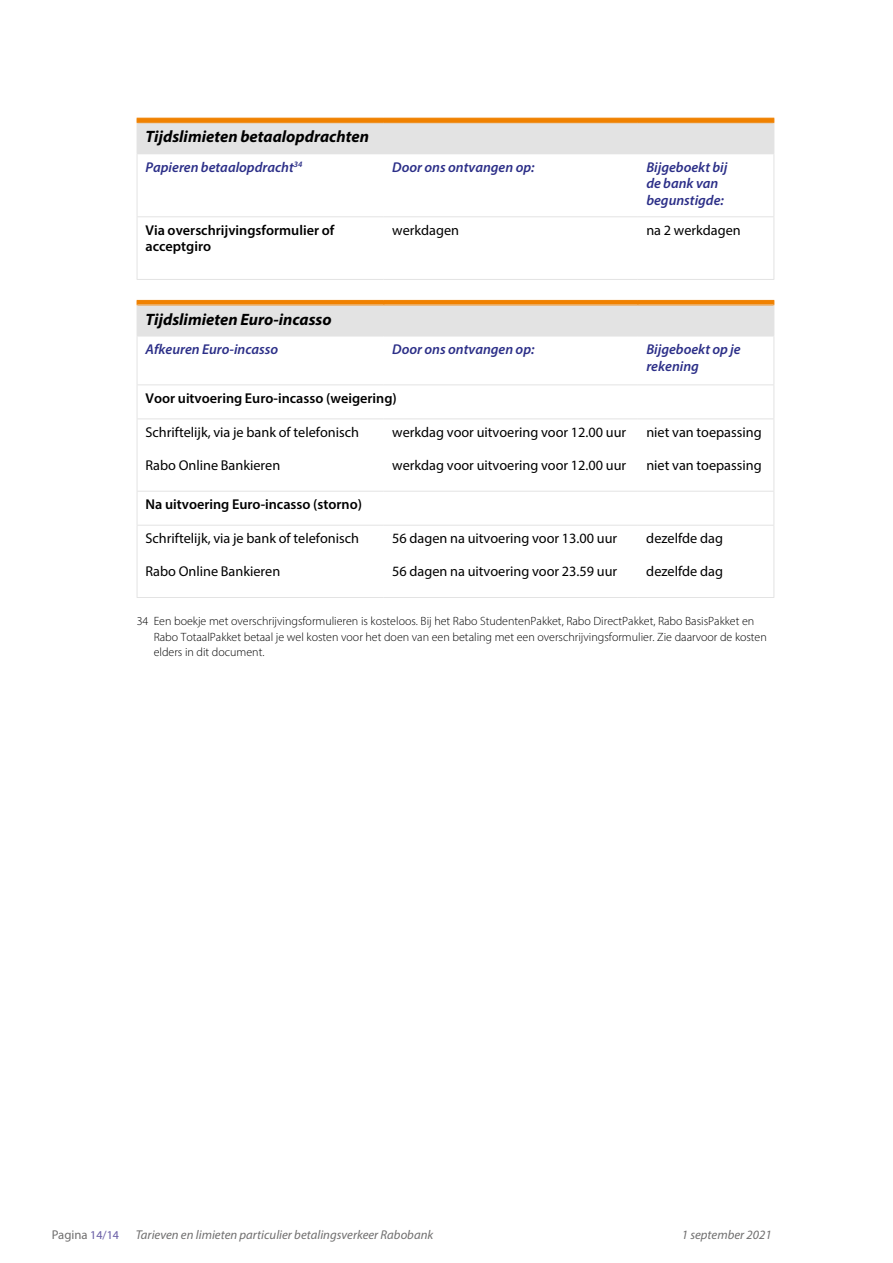
<style>
.page{position:relative;width:893px;height:1263px;background:#fff}
.page>*{position:absolute;margin:0;border:0;box-sizing:border-box;transform-origin:0 0}
.t1{font:italic 700 16.5px "Myriad Pro";color:#000}
.t2{font:14.25px "Myriad Pro";color:#000}
.t3{font:italic 600 14.25px/16.5px "Myriad Pro";color:#2c2f88}
.t4{font:600 14.25px/16.5px "Myriad Pro";color:#000}
.t5{font:italic 12.75px "Myriad Pro";color:#706f6f}
.t6{font:12.75px "Myriad Pro";color:#706f6f}
.t7{font:300 12px/15.8px "Myriad Pro";color:#000}
.s1{font-size:12px;color:#675ba4}
</style>
<div class="page">
<div style="left:137px;top:123px;width:637px;height:31px;background:#e3e3e3"></div>
<hr style="left:137px;top:154px;width:1px;height:62px;background:#e3e3e3">
<hr style="left:137px;top:216px;width:247px;height:1px;background:#e3e3e3">
<hr style="left:137px;top:217px;width:1px;height:62px;background:#e3e3e3">
<hr style="left:384px;top:216px;width:254px;height:1px;background:#e3e3e3">
<hr style="left:137px;top:279px;width:247px;height:1px;background:#e3e3e3">
<hr style="left:384px;top:279px;width:254px;height:1px;background:#e3e3e3">
<svg style="left:137px;top:118px;width:637px;height:5px;background:#ef850a"></svg>
<hr style="left:773px;top:154px;width:1px;height:62px;background:#e3e3e3">
<hr style="left:638px;top:216px;width:136px;height:1px;background:#e3e3e3">
<hr style="left:773px;top:217px;width:1px;height:62px;background:#e3e3e3">
<hr style="left:638px;top:279px;width:136px;height:1px;background:#e3e3e3">
<div style="left:137px;top:305px;width:637px;height:31px;background:#e3e3e3"></div>
<hr style="left:137px;top:305px;width:247px;height:1px;background:#f08100">
<hr style="left:384px;top:305px;width:254px;height:1px;background:#f08100">
<hr style="left:638px;top:305px;width:136px;height:1px;background:#f08100">
<hr style="left:137px;top:336px;width:247px;height:1px;background:#e3e3e3">
<hr style="left:384px;top:336px;width:254px;height:1px;background:#e3e3e3">
<hr style="left:638px;top:336px;width:136px;height:1px;background:#e3e3e3">
<hr style="left:137px;top:384px;width:247px;height:1px;background:#e3e3e3">
<hr style="left:384px;top:384px;width:254px;height:1px;background:#e3e3e3">
<hr style="left:638px;top:384px;width:136px;height:1px;background:#e3e3e3">
<hr style="left:137px;top:418px;width:247px;height:1px;background:#e3e3e3">
<hr style="left:384px;top:418px;width:254px;height:1px;background:#e3e3e3">
<hr style="left:638px;top:418px;width:136px;height:1px;background:#e3e3e3">
<hr style="left:137px;top:525px;width:247px;height:1px;background:#e3e3e3">
<hr style="left:384px;top:525px;width:254px;height:1px;background:#e3e3e3">
<hr style="left:638px;top:525px;width:136px;height:1px;background:#e3e3e3">
<hr style="left:137px;top:336px;width:1px;height:48px;background:#e3e3e3">
<hr style="left:137px;top:385px;width:1px;height:33px;background:#e3e3e3">
<hr style="left:137px;top:419px;width:1px;height:72px;background:#e3e3e3">
<hr style="left:137px;top:491px;width:247px;height:1px;background:#e3e3e3">
<hr style="left:137px;top:492px;width:1px;height:33px;background:#e3e3e3">
<hr style="left:384px;top:491px;width:254px;height:1px;background:#e3e3e3">
<hr style="left:137px;top:526px;width:1px;height:71px;background:#e3e3e3">
<hr style="left:137px;top:597px;width:247px;height:1px;background:#e3e3e3">
<hr style="left:384px;top:597px;width:254px;height:1px;background:#e3e3e3">
<hr style="left:137px;top:305px;width:1px;height:31px;background:#e3e3e3">
<hr style="left:773px;top:305px;width:1px;height:31px;background:#e3e3e3">
<svg style="left:137px;top:300px;width:637px;height:5px;background:#ee8914"></svg>
<hr style="left:773px;top:336px;width:1px;height:48px;background:#e3e3e3">
<hr style="left:773px;top:385px;width:1px;height:33px;background:#e3e3e3">
<hr style="left:773px;top:419px;width:1px;height:72px;background:#e3e3e3">
<hr style="left:638px;top:491px;width:136px;height:1px;background:#e3e3e3">
<hr style="left:773px;top:492px;width:1px;height:33px;background:#e3e3e3">
<hr style="left:773px;top:526px;width:1px;height:71px;background:#e3e3e3">
<hr style="left:638px;top:597px;width:136px;height:1px;background:#e3e3e3">
<p class="t1" style="left:146px;top:126px;width:225px">Tijdslimieten betaalopdrachten</p>
<p class="t3" style="left:146px;top:158px;width:158px">Papieren betaalopdracht<sup>34</sup></p>
<p class="t3" style="left:392px;top:158px;width:144px">Door ons ontvangen op:</p>
<p class="t3" style="left:646px;top:158px;width:83px">Bijgeboekt bij de bank van begunstigde:</p>
<p class="t4" style="left:146px;top:221px;width:190px">Via overschrijvingsformulier of acceptgiro</p>
<p class="t2" style="left:392px;top:221px;width:68px">werkdagen</p>
<p class="t2" style="left:646px;top:221px;width:96px">na 2 werkdagen</p>
<p class="t1" style="left:146px;top:308px;width:188px">Tijdslimieten Euro-incasso</p>
<p class="t3" style="left:146px;top:341px;width:134px">Afkeuren Euro-incasso</p>
<p class="t3" style="left:392px;top:341px;width:144px">Door ons ontvangen op:</p>
<p class="t3" style="left:646px;top:341px;width:96px">Bijgeboekt op je rekening</p>
<p class="t4" style="left:146px;top:390px;width:253px">Voor uitvoering Euro-incasso (weigering)</p>
<p class="t2" style="left:146px;top:423px;width:215px">Schriftelijk, via je bank of telefonisch</p>
<p class="t2" style="left:146px;top:456px;width:136px">Rabo Online Bankieren</p>
<p class="t2" style="left:392px;top:423px;width:235px">werkdag voor uitvoering voor 12.00 uur</p>
<p class="t2" style="left:392px;top:456px;width:235px">werkdag voor uitvoering voor 12.00 uur</p>
<p class="t2" style="left:646px;top:423px;width:117px">niet van toepassing</p>
<p class="t2" style="left:646px;top:456px;width:117px">niet van toepassing</p>
<p class="t4" style="left:146px;top:496px;width:218px">Na uitvoering Euro-incasso (storno)</p>
<p class="t2" style="left:146px;top:530px;width:215px">Schriftelijk, via je bank of telefonisch</p>
<p class="t2" style="left:146px;top:563px;width:136px">Rabo Online Bankieren</p>
<p class="t2" style="left:646px;top:530px;width:78px">dezelfde dag</p>
<p class="t2" style="left:646px;top:563px;width:78px">dezelfde dag</p>
<p class="t7" style="left:154px;top:613px;width:615px;text-indent:-17px">34 Een boekje met overschrijvingsformulieren is kosteloos. Bij het Rabo StudentenPakket, Rabo DirectPakket, Rabo BasisPakket en<br>Rabo TotaalPakket betaal je wel kosten voor het doen van een betaling met een overschrijvingsformulier. Zie daarvoor de kosten elders in dit document.</p>
<p class="t2" style="left:392px;top:530px;width:226px">56 dagen na uitvoering voor 13.00 uur</p>
<p class="t2" style="left:392px;top:563px;width:226px">56 dagen na uitvoering voor 23.59 uur</p>
<p class="t6" style="left:52px;top:1227px;width:69px">Pagina <span class="s1">14/14</span></p>
<p class="t5" style="left:136px;top:1227px;width:299px">Tarieven en limieten particulier betalingsverkeer Rabobank</p>
<p class="t5" style="left:682px;top:1227px;width:91px">1 september 2021</p>
</div>
